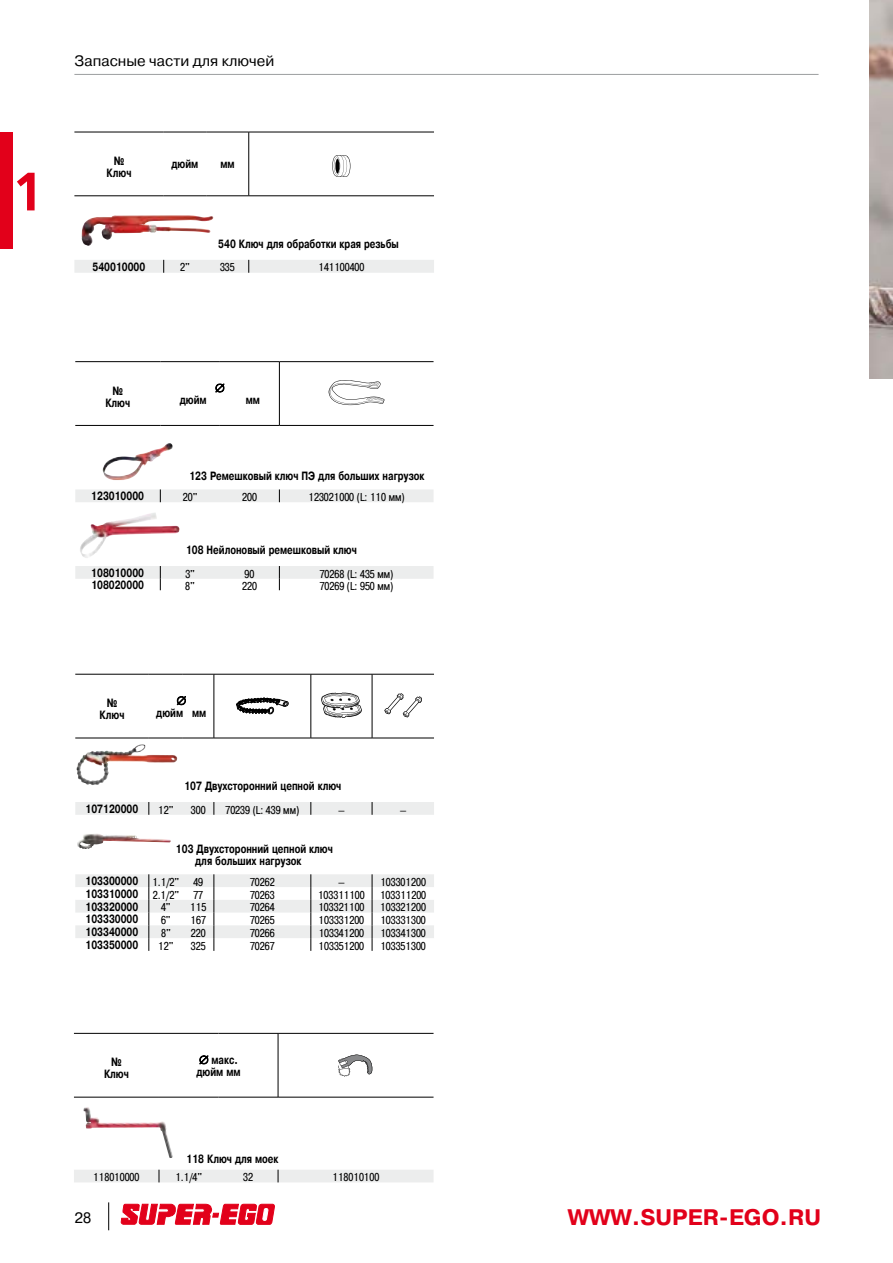
<style>
.page{position:relative;width:893px;height:1263px;background:#fff}
.page>*{position:absolute;margin:0;border:0;box-sizing:border-box;transform-origin:0 0}
.t1{font:700 54px "Frutiger CE";color:#e2001a}
.t2{font:700 22.5px "Pragmatica C";color:#e2001a}
.t3{font:15px "Pragmatica C";color:#000}
.t4{font:700 condensed 11.4px/12px "Pragmatica";color:#000;text-align:center}
.t5{font:11.4px "Pragmatica Cond C";color:#000}
.s1{font-family:"Pragmatica C"}
.s2{font-family:"Pragmatica Cond C";font-weight:400;font-stretch:normal}
.s3{font-family:"Pragmatica C";font-weight:400;font-stretch:normal}
</style>
<div class="page">
<svg style="left:108px;top:1202px;width:1px;height:28px"></svg>
<hr style="left:74px;top:74px;width:745px;height:1px;background:#9c9e9f">
<svg style="left:121px;top:1203px;width:154px;height:22px"></svg>
<div style="left:0;top:132px;width:13px;height:117px;background:#e2001a"></div>
<svg style="left:74px;top:133px;width:360px;height:127px"></svg>
<div style="left:74px;top:260px;width:360px;height:13px;background:#eceded"></div>
<hr style="left:74px;top:132px;width:90px;height:1px;background:#000">
<hr style="left:164px;top:132px;width:42px;height:1px;background:#000">
<hr style="left:206px;top:132px;width:43px;height:1px;background:#000">
<hr style="left:249px;top:132px;width:185px;height:1px;background:#000">
<hr style="left:248px;top:132px;width:1px;height:64px;background:#000">
<hr style="left:74px;top:196px;width:90px;height:1px;background:#000">
<hr style="left:164px;top:196px;width:42px;height:1px;background:#000">
<hr style="left:206px;top:196px;width:43px;height:1px;background:#000">
<hr style="left:249px;top:196px;width:185px;height:1px;background:#000">
<svg style="left:332px;top:155px;width:18px;height:22px"></svg>
<img style="left:81px;top:215px;width:86px;height:31px">
<svg style="left:75px;top:362px;width:359px;height:118px"></svg>
<svg style="left:75px;top:489px;width:359px;height:101px"></svg>
<hr style="left:75px;top:361px;width:85px;height:1px;background:#000">
<hr style="left:160px;top:361px;width:60px;height:1px;background:#000">
<hr style="left:220px;top:361px;width:59px;height:1px;background:#000">
<hr style="left:279px;top:361px;width:155px;height:1px;background:#000">
<hr style="left:279px;top:362px;width:1px;height:63px;background:#000">
<hr style="left:75px;top:425px;width:85px;height:1px;background:#000">
<hr style="left:160px;top:425px;width:60px;height:1px;background:#000">
<hr style="left:220px;top:425px;width:59px;height:1px;background:#000">
<hr style="left:279px;top:425px;width:155px;height:1px;background:#000">
<svg style="left:328px;top:377px;width:56px;height:29px"></svg>
<svg style="left:164px;top:443px;width:5px;height:3px"></svg>
<img style="left:80px;top:512px;width:100px;height:48px">
<svg style="left:74px;top:1034px;width:360px;height:136px"></svg>
<div style="left:74px;top:1170px;width:360px;height:12px;background:#eceded"></div>
<hr style="left:74px;top:1033px;width:85px;height:1px;background:#000">
<hr style="left:159px;top:1033px;width:60px;height:1px;background:#000">
<hr style="left:219px;top:1033px;width:59px;height:1px;background:#000">
<hr style="left:278px;top:1033px;width:156px;height:1px;background:#000">
<hr style="left:278px;top:1033px;width:1px;height:64px;background:#000">
<hr style="left:74px;top:1097px;width:85px;height:1px;background:#000">
<hr style="left:159px;top:1097px;width:60px;height:1px;background:#000">
<hr style="left:219px;top:1097px;width:59px;height:1px;background:#000">
<hr style="left:278px;top:1097px;width:156px;height:1px;background:#000">
<svg style="left:199px;top:1055px;width:10px;height:10px"></svg>
<svg style="left:338px;top:1054px;width:35px;height:23px"></svg>
<img style="left:84px;top:1107px;width:89px;height:51px">
<svg style="left:75px;top:675px;width:359px;height:276px"></svg>
<svg style="left:75px;top:802px;width:359px;height:136px"></svg>
<svg style="left:149px;top:802px;width:1px;height:13px"></svg>
<svg style="left:149px;top:874px;width:1px;height:77px"></svg>
<svg style="left:214px;top:802px;width:1px;height:13px"></svg>
<svg style="left:311px;top:802px;width:1px;height:13px"></svg>
<svg style="left:372px;top:802px;width:1px;height:13px"></svg>
<svg style="left:214px;top:874px;width:1px;height:77px"></svg>
<svg style="left:311px;top:874px;width:1px;height:77px"></svg>
<svg style="left:372px;top:874px;width:1px;height:77px"></svg>
<hr style="left:75px;top:674px;width:74px;height:1px;background:#000">
<hr style="left:149px;top:674px;width:34px;height:1px;background:#000">
<hr style="left:183px;top:674px;width:31px;height:1px;background:#000">
<hr style="left:214px;top:674px;width:97px;height:1px;background:#000">
<hr style="left:214px;top:674px;width:1px;height:64px;background:#000">
<hr style="left:311px;top:674px;width:61px;height:1px;background:#000">
<hr style="left:311px;top:674px;width:1px;height:64px;background:#000">
<hr style="left:372px;top:674px;width:62px;height:1px;background:#000">
<hr style="left:372px;top:674px;width:1px;height:64px;background:#000">
<hr style="left:75px;top:738px;width:74px;height:1px;background:#000">
<hr style="left:149px;top:738px;width:34px;height:1px;background:#000">
<hr style="left:183px;top:738px;width:31px;height:1px;background:#000">
<hr style="left:214px;top:738px;width:97px;height:1px;background:#000">
<hr style="left:311px;top:738px;width:61px;height:1px;background:#000">
<hr style="left:372px;top:738px;width:62px;height:1px;background:#000">
<svg style="left:237px;top:697px;width:52px;height:18px"></svg>
<svg style="left:321px;top:692px;width:41px;height:26px"></svg>
<svg style="left:384px;top:693px;width:38px;height:24px"></svg>
<img style="left:76px;top:744px;width:66px;height:39px">
<img style="left:77px;top:833px;width:94px;height:16px">
<img style="left:870px;top:0;width:23px;height:379px">
<svg style="left:215px;top:383px;width:10px;height:10px"></svg>
<svg style="left:176px;top:696px;width:10px;height:9px"></svg>
<h1 class="t1" style="left:13px;top:159px;width:32px">1</h1>
<h3 class="t3" style="left:74px;top:53px;width:201px">Запасные части для ключей</h3>
<p class="t4" style="left:107px;top:155px;width:26px">¹<br>Ключ</p>
<p class="t4" style="left:172px;top:158px;width:28px">дюйм</p>
<p class="t4" style="left:220px;top:158px;width:16px">мм</p>
<p class="t4" style="left:218px;top:238px;width:182px">540 Ключ для обработки края резьбы</p>
<p class="t4" style="left:93px;top:261px;width:54px">540010000</p>
<p class="t5" style="left:180px;top:261px;width:11px">2<span class="s1">"</span></p>
<p class="t5" style="left:220px;top:261px;width:16px">335</p>
<p class="t5" style="left:318px;top:261px;width:47px">141100400</p>
<p class="t4" style="left:105px;top:385px;width:26px">¹<br>Ключ</p>
<p class="t4" style="left:180px;top:394px;width:28px">дюйм</p>
<p class="t4" style="left:246px;top:394px;width:16px">мм</p>
<p class="t4" style="left:189px;top:470px;width:237px">123 Ремешковый ключ ПЭ для больших нагрузок</p>
<p class="t4" style="left:91px;top:490px;width:54px">123010000</p>
<p class="t5" style="left:183px;top:491px;width:16px">20<span class="s1">"</span></p>
<p class="t5" style="left:242px;top:491px;width:16px">200</p>
<p class="t5" style="left:309px;top:491px;width:98px">123021000 (L: 110 мм)</p>
<p class="t4" style="left:186px;top:544px;width:172px">108 Нейлоновый ремешковый ключ</p>
<p class="t4" style="left:91px;top:567px;width:54px">108010000</p>
<p class="t5" style="left:185px;top:567px;width:11px">3<span class="s1">"</span></p>
<p class="t5" style="left:245px;top:567px;width:11px">90</p>
<p class="t5" style="left:320px;top:567px;width:75px">70268 (L: 435 мм)</p>
<p class="t4" style="left:91px;top:579px;width:54px">108020000</p>
<p class="t5" style="left:185px;top:579px;width:11px">8<span class="s1">"</span></p>
<p class="t5" style="left:242px;top:579px;width:16px">220</p>
<p class="t5" style="left:320px;top:579px;width:75px">70269 (L: 950 мм)</p>
<p class="t4" style="left:100px;top:697px;width:26px">¹<br>Ключ</p>
<p class="t4" style="left:156px;top:706px;width:52px">дюйм мм</p>
<p class="t4" style="left:184px;top:780px;width:158px">107 Двухсторонний цепной ключ</p>
<p class="t4" style="left:86px;top:803px;width:54px">107120000</p>
<p class="t5" style="left:158px;top:803px;width:17px">12<span class="s1">"</span></p>
<p class="t5" style="left:191px;top:803px;width:16px">300</p>
<p class="t5" style="left:225px;top:803px;width:75px">70239 (L: 439 мм)</p>
<p class="t5" style="left:338px;top:803px;width:8px">—</p>
<p class="t5" style="left:400px;top:803px;width:8px">—</p>
<p class="t4" style="left:195px;top:843px;width:139px;text-align:left;text-indent:-19px">103 Двухсторонний цепной ключ для больших нагрузок</p>
<p class="t4" style="left:86px;top:875px;width:119px">103300000 <span class="s2">1.1/2</span><span class="s3">"</span> <span class="s2">49</span></p>
<p class="t5" style="left:250px;top:875px;width:26px">70262</p>
<p class="t5" style="left:338px;top:875px;width:8px">—</p>
<p class="t5" style="left:380px;top:875px;width:47px">103301200</p>
<p class="t4" style="left:86px;top:888px;width:54px">103310000</p>
<p class="t5" style="left:153px;top:888px;width:28px">2.1/2<span class="s1">"</span></p>
<p class="t5" style="left:193px;top:888px;width:11px">77</p>
<p class="t5" style="left:250px;top:888px;width:26px">70263</p>
<p class="t5" style="left:318px;top:888px;width:48px">103311100</p>
<p class="t5" style="left:380px;top:888px;width:48px">103311200</p>
<p class="t4" style="left:86px;top:901px;width:54px">103320000</p>
<p class="t5" style="left:161px;top:901px;width:11px">4<span class="s1">"</span></p>
<p class="t5" style="left:190px;top:901px;width:17px">115</p>
<p class="t5" style="left:250px;top:901px;width:26px">70264</p>
<p class="t5" style="left:318px;top:901px;width:48px">103321100</p>
<p class="t5" style="left:380px;top:901px;width:47px">103321200</p>
<p class="t4" style="left:86px;top:913px;width:54px">103330000</p>
<p class="t5" style="left:161px;top:914px;width:11px">6<span class="s1">"</span></p>
<p class="t5" style="left:191px;top:914px;width:17px">167</p>
<p class="t5" style="left:250px;top:914px;width:26px">70265</p>
<p class="t5" style="left:319px;top:914px;width:47px">103331200</p>
<p class="t5" style="left:380px;top:914px;width:47px">103331300</p>
<p class="t4" style="left:86px;top:926px;width:54px">103340000</p>
<p class="t5" style="left:161px;top:926px;width:11px">8<span class="s1">"</span></p>
<p class="t5" style="left:191px;top:926px;width:16px">220</p>
<p class="t5" style="left:250px;top:926px;width:26px">70266</p>
<p class="t5" style="left:319px;top:926px;width:47px">103341200</p>
<p class="t5" style="left:380px;top:926px;width:47px">103341300</p>
<p class="t4" style="left:86px;top:939px;width:54px">103350000</p>
<p class="t5" style="left:158px;top:939px;width:17px">12<span class="s1">"</span></p>
<p class="t5" style="left:191px;top:939px;width:16px">325</p>
<p class="t5" style="left:250px;top:939px;width:26px">70267</p>
<p class="t5" style="left:319px;top:939px;width:47px">103351200</p>
<p class="t5" style="left:380px;top:939px;width:47px">103351300</p>
<p class="t4" style="left:104px;top:1056px;width:26px">¹<br>Ключ</p>
<p class="t4" style="left:196px;top:1054px;width:46px;text-align:left">∅ макс. дюйм мм</p>
<p class="t4" style="left:187px;top:1152px;width:93px">118 Ключ для моек</p>
<p class="t5" style="left:93px;top:1171px;width:48px">118010000</p>
<p class="t5" style="left:175px;top:1171px;width:28px">1.1/4<span class="s1">"</span></p>
<p class="t5" style="left:243px;top:1171px;width:11px">32</p>
<p class="t5" style="left:332px;top:1171px;width:48px">118010100</p>
<h3 class="t3" style="left:74px;top:1209px;width:19px">28</h3>
<h2 class="t2" style="left:568px;top:1205px;width:255px">WWW.SUPER-EGO.RU</h2>
</div>
